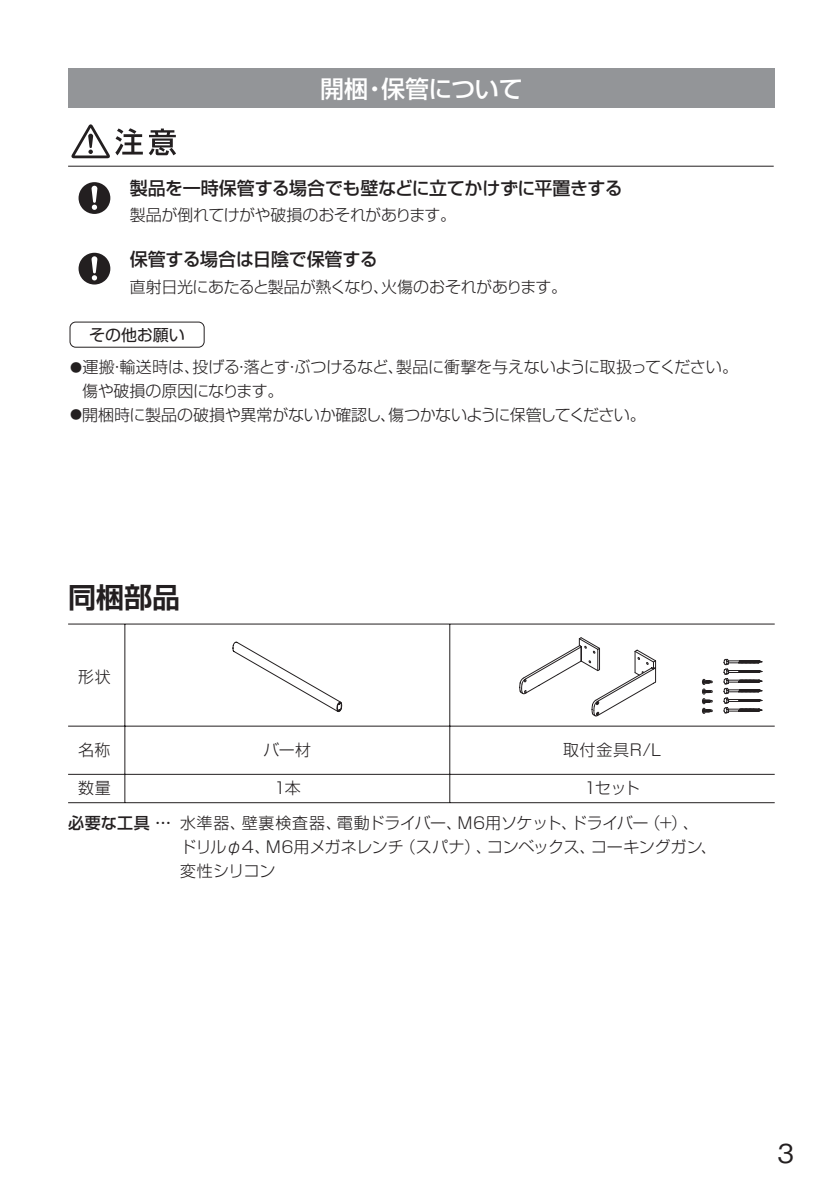
<style>
.page{position:relative;width:840px;height:1191px;background:#fff}
.page>*{position:absolute;margin:0;border:0;box-sizing:border-box;transform-origin:0 0}
.t1{font:28px "Shin Go Pro De Bold 90 msp RKSJ H";color:#231f20}
.t2{font:500 26px "Gothic BBB Pro";color:#231f20}
.t3{font:24px "Shin Go Pro Medium 90 msp RKSJ H";letter-spacing:-.005em;color:#fff}
.t4{font:18px "Shin Go Pro Medium 90 msp RKSJ H";letter-spacing:-.02em;color:#231f20}
.t5{font:16px/24px "Shin Go Pro Light 90 msp RKSJ H";letter-spacing:-.02em;color:#231f20}
.t6{font:16px "Shin Go Pro Regular 90 msp RKSJ H";letter-spacing:-.005em;color:#231f20}
.s1{font-size:12px}
.s2{font-family:"Shin Go Pro Medium 90 msp RKSJ H"}
</style>
<div class="page">
<div style="left:69px;top:321px;width:135px;height:27px;border:1px solid #231f20;border-radius:6px"></div>
<hr style="left:68px;top:166px;width:705px;height:1px;background:#231f20">
<svg style="left:78px;top:182px;width:32px;height:32px"></svg>
<svg style="left:78px;top:253px;width:32px;height:31px"></svg>
<div style="left:68px;top:68px;width:706px;height:39px;background:#939598"></div>
<svg style="left:149px;top:128px;width:27px;height:27px"></svg>
<svg style="left:71px;top:124px;width:72px;height:34px"></svg>
<hr style="left:68px;top:623px;width:706px;height:1px;background:#231f20">
<hr style="left:68px;top:725px;width:706px;height:1px;background:#231f20">
<hr style="left:68px;top:774px;width:706px;height:1px;background:#231f20">
<hr style="left:68px;top:802px;width:706px;height:1px;background:#231f20">
<hr style="left:124px;top:624px;width:1px;height:178px;background:#231f20">
<hr style="left:449px;top:624px;width:1px;height:178px;background:#231f20">
<svg style="left:519px;top:637px;width:137px;height:80px"></svg>
<svg style="left:702px;top:679px;width:10px;height:35px"></svg>
<svg style="left:723px;top:658px;width:39px;height:56px"></svg>
<svg style="left:232px;top:641px;width:110px;height:71px"></svg>
<h3 class="t3" style="left:320px;top:69px;width:204px">開梱・保管について</h3>
<p class="t4" style="left:130px;top:173px;width:494px">製品を一時保管する場合でも壁などに立てかけずに平置きする</p>
<p class="t5" style="left:130px;top:201px;width:328px">製品が倒れてけがや破損のおそれがあります。</p>
<p class="t4" style="left:130px;top:244px;width:249px">保管する場合は日陰で保管する</p>
<p class="t5" style="left:130px;top:273px;width:439px">直射日光にあたると製品が熱くなり、火傷のおそれがあります。</p>
<p class="t6" style="left:89px;top:321px;width:97px">その他お願い</p>
<p class="t5" style="left:82px;top:353px;width:657px;text-indent:-12px"><span class="s1">●</span>運搬・輸送時は、投げる・落とす・ぶつけるなど、製品に衝撃を与えないように取扱ってください。傷や破損の原因になります。</p>
<p class="t5" style="left:70px;top:401px;width:577px"><span class="s1">●</span>開梱時に製品の破損や異常がないか確認し、傷つかないように保管してください。</p>
<h1 class="t1" style="left:68px;top:574px;width:113px">同梱部品</h1>
<p class="t5" style="left:78px;top:662px;width:34px">形状</p>
<p class="t5" style="left:78px;top:735px;width:34px">名称</p>
<p class="t5" style="left:263px;top:735px;width:49px">バー材</p>
<p class="t5" style="left:563px;top:735px;width:100px">取付金具R/L</p>
<p class="t5" style="left:78px;top:774px;width:34px">数量</p>
<p class="t5" style="left:273px;top:774px;width:29px">1本</p>
<p class="t5" style="left:584px;top:774px;width:57px">1セット</p>
<p class="t5" style="left:180px;top:809px;width:538px;text-indent:-112px"><span class="s2">必要な工具 …</span> 水準器、壁裏検査器、電動ドライバー、M6用ソケット、ドライバー（+）、ドリルφ4、M6用メガネレンチ（スパナ）、コンベックス、コーキングガン、変性シリコン</p>
<h2 class="t2" style="left:777px;top:1132px;width:18px">3</h2>
</div>
